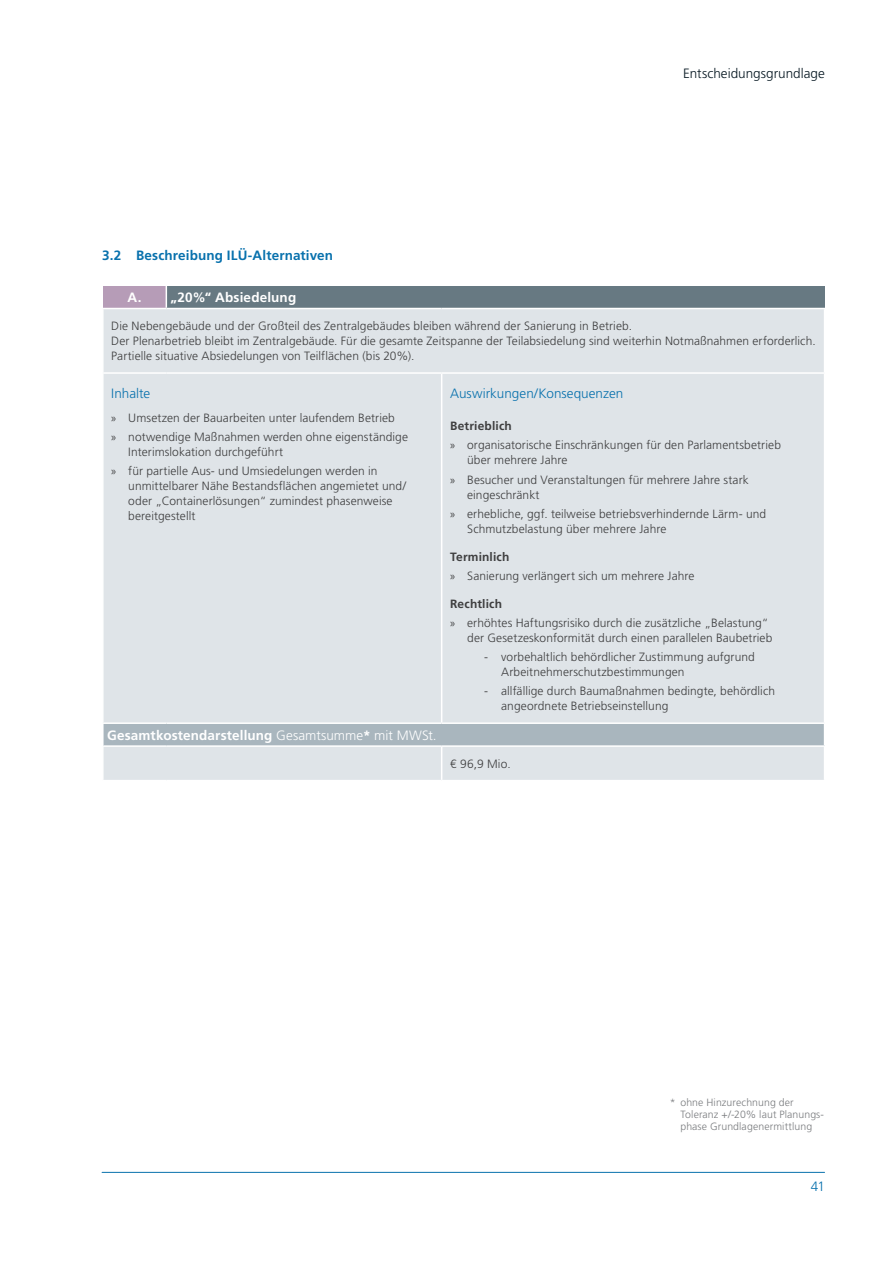
<style>
.page{position:relative;width:893px;height:1263px;background:#fff}
.page>*{position:absolute;margin:0;border:0;box-sizing:border-box;transform-origin:0 0}
.t1{font:700 13.5px "Frutiger";letter-spacing:.01em;color:#fff}
.t2{font:300 13.5px "Frutiger";color:#0871ad}
.t3{font:700 13.5px "Frutiger";letter-spacing:.01em;color:#0871ad}
.t4{font:300 13.5px "Frutiger";color:#071822}
.t5{font:300 12px/15px "Frutiger";letter-spacing:.005em;color:#3e3e3f}
.t6{font:700 12px "Frutiger";letter-spacing:.015em;color:#3e3e3f}
.t7{font:12px "Myriad Pro";color:#3e3e3f}
.t8{font:300 10.5px/12px "Frutiger";letter-spacing:.01em;color:#7a7c7f}
.s1{font-family:"Myriad Pro";font-weight:400}
.s2{font-weight:300}
</style>
<div class="page">
<hr style="left:102px;top:1172px;width:723px;height:1px;background:#0871ad">
<div style="left:103px;top:286px;width:63px;height:22px;background:#b69cb7"></div>
<div style="left:166px;top:286px;width:659px;height:22px;background:#677982"></div>
<div style="left:104px;top:309px;width:720px;height:471px;background:#dfe4e8"></div>
<div style="left:103px;top:723px;width:722px;height:23px;background:#a9b6be"></div>
<hr style="left:102px;top:722px;width:64px;height:2px;background:#fff">
<hr style="left:166px;top:722px;width:276px;height:2px;background:#fff">
<hr style="left:442px;top:722px;width:383px;height:2px;background:#fff">
<svg style="left:166px;top:286px;width:1px;height:22px"></svg>
<hr style="left:102px;top:372px;width:64px;height:2px;background:#fff">
<hr style="left:166px;top:372px;width:276px;height:2px;background:#fff">
<hr style="left:442px;top:372px;width:383px;height:2px;background:#fff">
<hr style="left:441px;top:374px;width:1px;height:348px;background:#fff">
<hr style="left:441px;top:747px;width:1px;height:33px;background:#fff">
<hr style="left:102px;top:724px;width:2px;height:21px;background:#fff">
<svg style="left:824px;top:724px;width:1px;height:21px"></svg>
<hr style="left:102px;top:745px;width:64px;height:2px;background:#fff">
<hr style="left:166px;top:745px;width:276px;height:2px;background:#fff">
<hr style="left:442px;top:745px;width:383px;height:2px;background:#fff">
<p class="t4" style="left:683px;top:66px;width:143px">Entscheidungsgrundlage</p>
<h2 class="t3" style="left:102px;top:247px;width:233px">3.2 Beschreibung ILÜ-Alternativen</h2>
<h3 class="t1" style="left:128px;top:289px;width:170px">A. „20%“ Absiedelung</h3>
<p class="t5" style="left:111px;top:319px;width:522px">Die Nebengebäude und der Großteil des Zentralgebäudes bleiben während der Sanierung in Betrieb.</p>
<p class="t5" style="left:111px;top:334px;width:706px">Der Plenarbetrieb bleibt im Zentralgebäude. Für die gesamte Zeitspanne der Teilabsiedelung sind weiterhin Notmaßnahmen erforderlich.</p>
<p class="t5" style="left:111px;top:349px;width:305px">Partielle situative Absiedelungen von Teilflächen (bis 20%).</p>
<p class="t2" style="left:111px;top:386px;width:41px">Inhalte</p>
<p class="t5" style="left:111px;top:410px;width:285px"><span class="s1">»</span> Umsetzen der Bauarbeiten unter laufendem Betrieb</p>
<p class="t5" style="left:128px;top:429px;width:281px;text-indent:-17px"><span class="s1">»</span> notwendige Maßnahmen werden ohne eigenständige<br>Interimslokation durchgeführt</p>
<p class="t5" style="left:128px;top:464px;width:279px;text-indent:-17px"><span class="s1">»</span> für partielle Aus- und Umsiedelungen werden in unmittelbarer Nähe Bestandsflächen angemietet und/ oder „Containerlösungen“ zumindest phasenweise bereitgestellt</p>
<p class="t2" style="left:450px;top:386px;width:175px">Auswirkungen/Konsequenzen</p>
<p class="t6" style="left:450px;top:419px;width:63px">Betrieblich</p>
<p class="t5" style="left:467px;top:438px;width:315px;text-indent:-17px"><span class="s1">»</span> organisatorische Einschränkungen für den Parlamentsbetrieb über mehrere Jahre</p>
<p class="t5" style="left:467px;top:472px;width:283px;text-indent:-17px"><span class="s1">»</span> Besucher und Veranstaltungen für mehrere Jahre stark eingeschränkt</p>
<p class="t5" style="left:467px;top:506px;width:300px;text-indent:-17px"><span class="s1">»</span> erhebliche, ggf. teilweise betriebsverhindernde Lärm- und<br>Schmutzbelastung über mehrere Jahre</p>
<p class="t6" style="left:450px;top:549px;width:61px">Terminlich</p>
<p class="t5" style="left:450px;top:568px;width:246px"><span class="s1">»</span> Sanierung verlängert sich um mehrere Jahre</p>
<p class="t6" style="left:450px;top:596px;width:53px">Rechtlich</p>
<p class="t7" style="left:450px;top:615px;width:7px">»</p>
<p class="t5" style="left:467px;top:615px;width:307px">erhöhtes Haftungsrisiko durch die zusätzliche „Belastung“ der Gesetzeskonformität durch einen parallelen Baubetrieb</p>
<p class="t5" style="left:501px;top:650px;width:255px;text-indent:-17px">- vorbehaltlich behördlicher Zustimmung aufgrund<br>Arbeitnehmerschutzbestimmungen</p>
<p class="t5" style="left:501px;top:684px;width:275px;text-indent:-17px">- allfällige durch Baumaßnahmen bedingte, behördlich angeordnete Betriebseinstellung</p>
<p class="t1" style="left:107px;top:727px;width:331px">Gesamtkostendarstellung <span class="s2">Gesamtsumme</span>* <span class="s2">mit MWSt.</span></p>
<p class="t5" style="left:450px;top:756px;width:62px">€ 96,9 Mio.</p>
<p class="t8" style="left:680px;top:1097px;width:144px;text-indent:-11px">* ohne Hinzurechnung der<br>Toleranz +/-20% laut Planungs&shy;phase Grundlagenermittlung</p>
<p class="t2" style="left:811px;top:1178px;width:16px">41</p>
</div>
